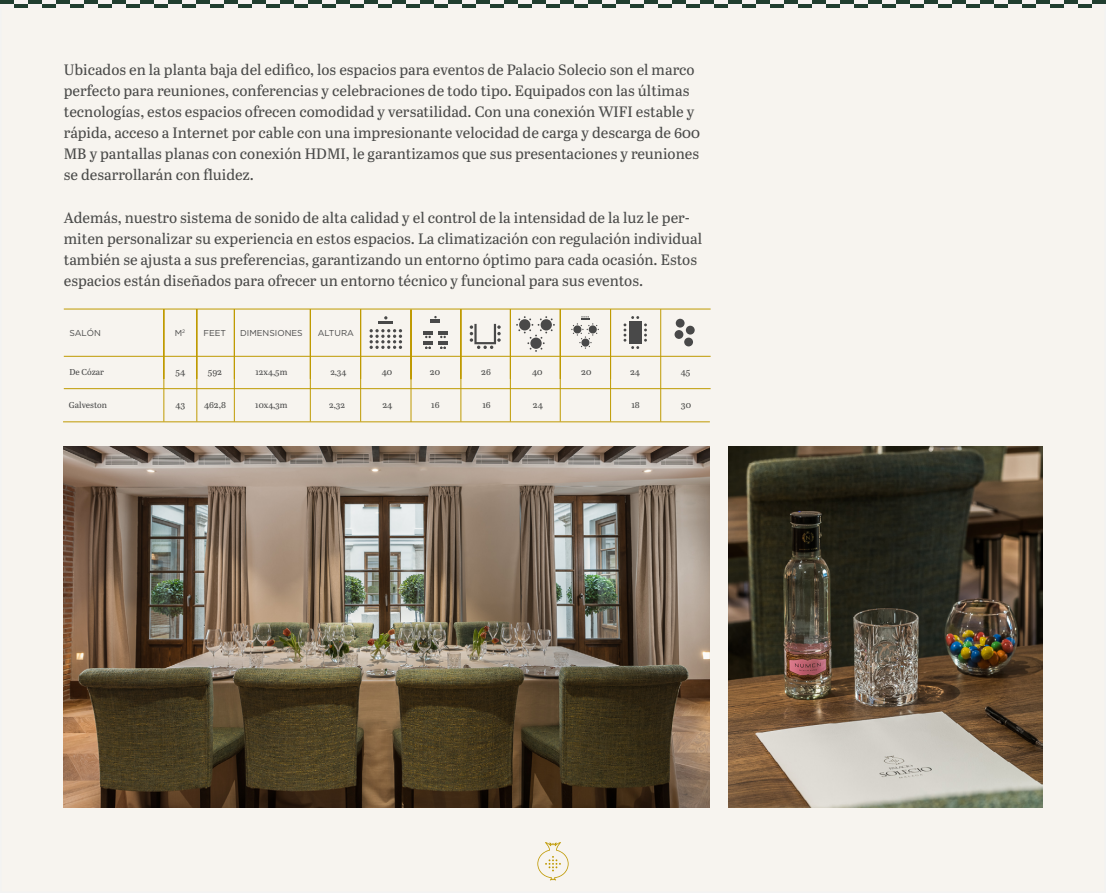
<style>
.page{position:relative;width:1106px;height:893px;background:#f7f4ef}
.page>*{position:absolute;margin:0;border:0;box-sizing:border-box;transform-origin:0 0}
.t1{font:15px/21px "Abril Text";color:#4a4a49}
.t2{font:9px "Abril Text";color:#4a4a49}
.t3{font:8.55px "Abril Text";color:#494949}
.t4{font:8.55px "Gotham";color:#494949}
</style>
<div class="page">
<svg style="left:537px;top:842px;width:31px;height:38px"></svg>
<hr style="left:462px;top:4px;width:14px;height:4px;background:#213e30">
<hr style="left:434px;top:4px;width:14px;height:4px;background:#213e30">
<hr style="left:448px;top:0;width:14px;height:4px;background:#213e30">
<hr style="left:420px;top:0;width:14px;height:4px;background:#213e30">
<hr style="left:406px;top:4px;width:14px;height:4px;background:#213e30">
<hr style="left:378px;top:4px;width:14px;height:4px;background:#213e30">
<hr style="left:350px;top:4px;width:14px;height:4px;background:#213e30">
<hr style="left:322px;top:4px;width:14px;height:4px;background:#213e30">
<hr style="left:294px;top:4px;width:14px;height:4px;background:#213e30">
<hr style="left:392px;top:0;width:14px;height:4px;background:#213e30">
<hr style="left:364px;top:0;width:14px;height:4px;background:#213e30">
<hr style="left:336px;top:0;width:14px;height:4px;background:#213e30">
<hr style="left:308px;top:0;width:14px;height:4px;background:#213e30">
<hr style="left:266px;top:4px;width:14px;height:4px;background:#213e30">
<hr style="left:238px;top:4px;width:14px;height:4px;background:#213e30">
<hr style="left:210px;top:4px;width:14px;height:4px;background:#213e30">
<hr style="left:182px;top:4px;width:14px;height:4px;background:#213e30">
<hr style="left:280px;top:0;width:14px;height:4px;background:#213e30">
<hr style="left:252px;top:0;width:14px;height:4px;background:#213e30">
<hr style="left:224px;top:0;width:14px;height:4px;background:#213e30">
<hr style="left:196px;top:0;width:14px;height:4px;background:#213e30">
<hr style="left:154px;top:4px;width:14px;height:4px;background:#213e30">
<hr style="left:126px;top:4px;width:14px;height:4px;background:#213e30">
<hr style="left:98px;top:4px;width:14px;height:4px;background:#213e30">
<hr style="left:70px;top:4px;width:14px;height:4px;background:#213e30">
<hr style="left:168px;top:0;width:14px;height:4px;background:#213e30">
<hr style="left:140px;top:0;width:14px;height:4px;background:#213e30">
<hr style="left:112px;top:0;width:14px;height:4px;background:#213e30">
<hr style="left:84px;top:0;width:14px;height:4px;background:#213e30">
<hr style="left:42px;top:4px;width:14px;height:4px;background:#213e30">
<hr style="left:14px;top:4px;width:14px;height:4px;background:#213e30">
<hr style="left:56px;top:0;width:14px;height:4px;background:#213e30">
<hr style="left:28px;top:0;width:14px;height:4px;background:#213e30">
<hr style="left:0;top:0;width:14px;height:4px;background:#213e30">
<hr style="left:937px;top:4px;width:14px;height:4px;background:#213e30">
<hr style="left:910px;top:4px;width:14px;height:4px;background:#213e30">
<hr style="left:924px;top:0;width:13px;height:4px;background:#213e30">
<hr style="left:896px;top:0;width:14px;height:4px;background:#213e30">
<hr style="left:882px;top:4px;width:14px;height:4px;background:#213e30">
<hr style="left:854px;top:4px;width:14px;height:4px;background:#213e30">
<hr style="left:826px;top:4px;width:14px;height:4px;background:#213e30">
<hr style="left:798px;top:4px;width:14px;height:4px;background:#213e30">
<hr style="left:770px;top:4px;width:14px;height:4px;background:#213e30">
<hr style="left:868px;top:0;width:14px;height:4px;background:#213e30">
<hr style="left:840px;top:0;width:14px;height:4px;background:#213e30">
<hr style="left:812px;top:0;width:14px;height:4px;background:#213e30">
<hr style="left:784px;top:0;width:14px;height:4px;background:#213e30">
<hr style="left:742px;top:4px;width:14px;height:4px;background:#213e30">
<hr style="left:714px;top:4px;width:14px;height:4px;background:#213e30">
<hr style="left:686px;top:4px;width:14px;height:4px;background:#213e30">
<hr style="left:658px;top:4px;width:14px;height:4px;background:#213e30">
<hr style="left:756px;top:0;width:14px;height:4px;background:#213e30">
<hr style="left:728px;top:0;width:14px;height:4px;background:#213e30">
<hr style="left:700px;top:0;width:14px;height:4px;background:#213e30">
<hr style="left:672px;top:0;width:14px;height:4px;background:#213e30">
<hr style="left:630px;top:4px;width:14px;height:4px;background:#213e30">
<hr style="left:602px;top:4px;width:14px;height:4px;background:#213e30">
<hr style="left:574px;top:4px;width:14px;height:4px;background:#213e30">
<hr style="left:546px;top:4px;width:14px;height:4px;background:#213e30">
<hr style="left:644px;top:0;width:14px;height:4px;background:#213e30">
<hr style="left:616px;top:0;width:14px;height:4px;background:#213e30">
<hr style="left:588px;top:0;width:14px;height:4px;background:#213e30">
<hr style="left:560px;top:0;width:14px;height:4px;background:#213e30">
<hr style="left:518px;top:4px;width:14px;height:4px;background:#213e30">
<hr style="left:490px;top:4px;width:14px;height:4px;background:#213e30">
<hr style="left:532px;top:0;width:14px;height:4px;background:#213e30">
<hr style="left:504px;top:0;width:14px;height:4px;background:#213e30">
<hr style="left:476px;top:0;width:14px;height:4px;background:#213e30">
<hr style="left:1078px;top:4px;width:13px;height:4px;background:#213e30">
<hr style="left:1050px;top:4px;width:14px;height:4px;background:#213e30">
<hr style="left:1022px;top:4px;width:14px;height:4px;background:#213e30">
<hr style="left:1091px;top:0;width:14px;height:4px;background:#213e30">
<hr style="left:1064px;top:0;width:14px;height:4px;background:#213e30">
<hr style="left:1036px;top:0;width:14px;height:4px;background:#213e30">
<hr style="left:994px;top:4px;width:14px;height:4px;background:#213e30">
<hr style="left:966px;top:4px;width:14px;height:4px;background:#213e30">
<hr style="left:1008px;top:0;width:14px;height:4px;background:#213e30">
<hr style="left:980px;top:0;width:14px;height:4px;background:#213e30">
<hr style="left:952px;top:0;width:14px;height:4px;background:#213e30">
<svg style="left:369px;top:329px;width:33px;height:20px"></svg>
<svg style="left:379px;top:316px;width:14px;height:7px"></svg>
<svg style="left:431px;top:316px;width:9px;height:7px"></svg>
<svg style="left:423px;top:331px;width:9px;height:18px"></svg>
<svg style="left:438px;top:331px;width:9px;height:18px"></svg>
<svg style="left:470px;top:324px;width:30px;height:25px"></svg>
<svg style="left:623px;top:316px;width:24px;height:33px"></svg>
<svg style="left:571px;top:316px;width:28px;height:33px"></svg>
<div style="left:674px;top:330px;width:9px;height:9px;background:#494949;border-radius:50%"></div>
<div style="left:675px;top:319px;width:9px;height:9px;background:#494949;border-radius:50%"></div>
<div style="left:686px;top:326px;width:8px;height:9px;background:#494949;border-radius:50%"></div>
<div style="left:684px;top:338px;width:9px;height:8px;background:#494949;border-radius:50%"></div>
<hr style="left:64px;top:356px;width:646px;height:1px;background:#bf9a01">
<hr style="left:64px;top:388px;width:646px;height:1px;background:#bf9a01">
<hr style="left:64px;top:309px;width:646px;height:1px;background:#bf9a01">
<hr style="left:164px;top:309px;width:1px;height:112px;background:#bf9a01">
<hr style="left:234px;top:309px;width:1px;height:112px;background:#bf9a01">
<hr style="left:196px;top:309px;width:1px;height:112px;background:#bf9a01">
<hr style="left:310px;top:309px;width:1px;height:112px;background:#bf9a01">
<hr style="left:360px;top:309px;width:1px;height:112px;background:#bf9a01">
<hr style="left:411px;top:309px;width:1px;height:113px;background:#bf9a01">
<hr style="left:460px;top:309px;width:1px;height:112px;background:#bf9a01">
<hr style="left:510px;top:309px;width:1px;height:112px;background:#bf9a01">
<hr style="left:560px;top:309px;width:1px;height:112px;background:#bf9a01">
<hr style="left:610px;top:309px;width:1px;height:112px;background:#bf9a01">
<hr style="left:660px;top:309px;width:1px;height:113px;background:#bf9a01">
<svg style="left:516px;top:316px;width:39px;height:36px"></svg>
<img style="left:728px;top:446px;width:314px;height:362px">
<hr style="left:63px;top:421px;width:647px;height:1px;background:#bf9a01">
<img style="left:63px;top:446px;width:646px;height:362px">
<p class="t1" style="left:64px;top:59px;width:637px">Ubicados en la planta baja del edifico, los espacios para eventos de Palacio Solecio son el marco perfecto para reuniones, conferencias y celebraciones de todo tipo. Equipados con las últimas tecnologías, estos espacios ofrecen comodidad y versatilidad. Con una conexión WIFI estable y rápida, acceso a Internet por cable con una impresionante velocidad de carga y descarga de 600<br>MB y pantallas planas con conexión HDMI, le garantizamos que sus presentaciones y reuniones se desarrollarán con fluidez.</p>
<p class="t1" style="left:64px;top:206px;width:640px">Además, nuestro sistema de sonido de alta calidad y el control de la intensidad de la luz le per&shy;miten personalizar su experiencia en estos espacios. La climatización con regulación individual también se ajusta a sus preferencias, garantizando un entorno óptimo para cada ocasión. Estos espacios están diseñados para ofrecer un entorno técnico y funcional para sus eventos.</p>
<p class="t4" style="left:69px;top:328px;width:33px">SALÓN</p>
<p class="t3" style="left:69px;top:365px;width:36px">De Cózar</p>
<p class="t4" style="left:175px;top:328px;width:12px">M<sup>2</sup></p>
<p class="t4" style="left:240px;top:328px;width:64px">DIMENSIONES</p>
<p class="t3" style="left:255px;top:366px;width:33px">12x4,5m</p>
<p class="t4" style="left:203px;top:328px;width:24px">FEET</p>
<p class="t4" style="left:318px;top:328px;width:38px">ALTURA</p>
<p class="t3" style="left:330px;top:366px;width:18px">2,34</p>
<p class="t2" style="left:175px;top:365px;width:11px">54</p>
<p class="t2" style="left:208px;top:365px;width:16px">592</p>
<p class="t2" style="left:382px;top:365px;width:12px">40</p>
<p class="t2" style="left:430px;top:365px;width:12px">20</p>
<p class="t2" style="left:481px;top:365px;width:11px">26</p>
<p class="t2" style="left:532px;top:365px;width:12px">40</p>
<p class="t2" style="left:581px;top:365px;width:12px">20</p>
<p class="t2" style="left:630px;top:365px;width:11px">24</p>
<p class="t2" style="left:681px;top:365px;width:11px">45</p>
<p class="t3" style="left:69px;top:399px;width:40px">Galveston</p>
<p class="t2" style="left:175px;top:399px;width:11px">43</p>
<p class="t2" style="left:204px;top:399px;width:24px">462,8</p>
<p class="t3" style="left:255px;top:399px;width:34px">10x4,3m</p>
<p class="t3" style="left:329px;top:399px;width:17px">2,32</p>
<p class="t2" style="left:382px;top:399px;width:11px">24</p>
<p class="t2" style="left:431px;top:399px;width:10px">16</p>
<p class="t2" style="left:482px;top:399px;width:10px">16</p>
<p class="t2" style="left:533px;top:399px;width:11px">24</p>
<p class="t2" style="left:631px;top:399px;width:10px">18</p>
<p class="t2" style="left:681px;top:399px;width:11px">30</p>
</div>
